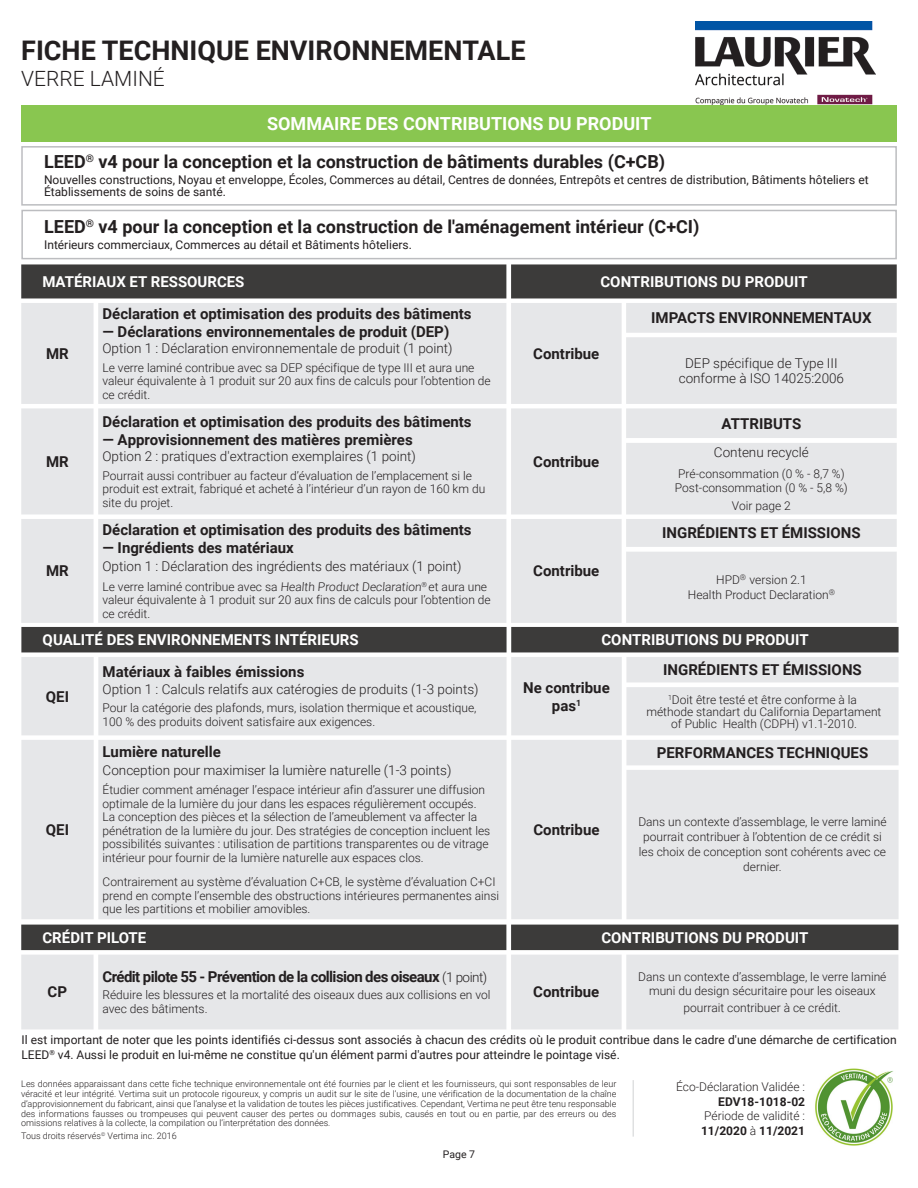
<style>
.page{position:relative;width:918px;height:1188px;background:#fff}
.page>*{position:absolute;margin:0;border:0;box-sizing:border-box;transform-origin:0 0}
.t1{font:700 27px "Roboto";color:#231f20}
.t2{font:300 21px "Roboto";color:#231f20}
.t3{font:700 18px/38px "Roboto";color:#231f20}
.t4{font:700 15px/18px "Roboto";color:#231f20;text-align:center}
.t5{font:700 15px "Roboto";color:#fff}
.t6{font:700 15px "Roboto";letter-spacing:-.04em;color:#231f20}
.t7{font:300 13.5px/15px "Roboto";color:#231f20;text-align:center}
.t8{font:300 12px/13.5px "Roboto";color:#231f20}
.t9{font:12px/12px "Roboto";color:#231f20}
.t10{font:700 12px "Roboto";color:#231f20}
.t11{font:10.5px "Roboto";color:#231f20}
.t12{font:300 9px/9.8px "Roboto";color:#231f20;text-align:justify}
.s1{color:#fff}
.s2{font-weight:300;font-size:13.5px}
.s3{font-size:13.5px}
.s4{font-weight:700}
</style>
<div class="page">
<hr style="left:633px;top:1080px;width:1px;height:57px;background:#d1d2d4">
<img style="left:815px;top:1068px;width:78px;height:78px">
<img style="left:695px;top:21px;width:181px;height:84px">
<div style="left:21px;top:106px;width:876px;height:36px;background:#89c650"></div>
<div style="left:21px;top:146px;width:876px;height:60px;border:2px solid #bcbdc0"></div>
<div style="left:21px;top:210px;width:876px;height:49px;border:2px solid #bcbdc0"></div>
<div style="left:21px;top:627px;width:878px;height:25px;background:#3c3b3a"></div>
<div style="left:21px;top:657px;width:878px;height:262px;background:#e6e7e9"></div>
<div style="left:21px;top:925px;width:877px;height:25px;background:#3c3b3a"></div>
<div style="left:21px;top:955px;width:877px;height:74px;background:#e6e7e9"></div>
<div style="left:21px;top:264px;width:876px;height:34px;background:#3c3b3a"></div>
<div style="left:21px;top:303px;width:876px;height:320px;background:#e6e7e9"></div>
<svg style="left:626px;top:438px;width:271px;height:113px;background:#e8e9eb"></svg>
<h1 class="t1" style="left:21px;top:31px;width:506px">FICHE TECHNIQUE ENVIRONNEMENTALE</h1>
<h2 class="t2" style="left:21px;top:64px;width:145px">VERRE LAMINÉ</h2>
<h3 class="t3" style="left:44px;top:104px;width:623px;text-indent:223px"><span class="s1">SOMMAIRE DES CONTRIBUTIONS DU PRODUIT<br></span>LEED<sup>®</sup> v4 pour la conception et la construction de bâtiments durables (C+CB)</h3>
<p class="t9" style="left:44px;top:174px;width:826px">Nouvelles constructions, Noyau et enveloppe, Écoles, Commerces au détail, Centres de données, Entrepôts et centres de distribution, Bâtiments hôteliers et<br>Établissements de soins de santé.</p>
<h3 class="t3" style="left:44px;top:207px;width:657px">LEED<sup>®</sup> v4 pour la conception et la construction de l'aménagement intérieur (C+CI)</h3>
<p class="t9" style="left:44px;top:238px;width:369px">Intérieurs commerciaux, Commerces au détail et Bâtiments hôteliers.</p>
<p class="t5" style="left:43px;top:271px;width:204px">MATÉRIAUX ET RESSOURCES</p>
<p class="t5" style="left:601px;top:271px;width:209px">CONTRIBUTIONS DU PRODUIT</p>
<p class="t4" style="left:46px;top:344px;width:24px">MR</p>
<p class="t4" style="left:102px;top:304px;width:371px">Déclaration et optimisation des produits des bâtiments</p>
<p class="t4" style="left:102px;top:322px;width:348px">— Déclarations environnementales de produit (DEP)</p>
<p class="t7" style="left:102px;top:340px;width:352px">Option 1 : Déclaration environnementale de produit (1 point)</p>
<p class="t8" style="left:102px;top:360px;width:390px">Le verre laminé contribue avec sa DEP spécifique de type III et aura une valeur équivalente à 1 produit sur 20 aux fins de calculs pour l’obtention de ce crédit.</p>
<p class="t4" style="left:533px;top:344px;width:68px">Contribue</p>
<p class="t4" style="left:651px;top:308px;width:222px">IMPACTS ENVIRONNEMENTAUX</p>
<p class="t7" style="left:679px;top:355px;width:167px">DEP spécifique de Type III conforme à ISO 14025:2006</p>
<p class="t4" style="left:46px;top:452px;width:24px">MR</p>
<p class="t4" style="left:102px;top:412px;width:371px">Déclaration et optimisation des produits des bâtiments</p>
<p class="t4" style="left:102px;top:430px;width:312px">— Approvisionnement des matières premières</p>
<p class="t7" style="left:102px;top:448px;width:315px">Option 2 : pratiques d'extraction exemplaires (1 point)</p>
<p class="t8" style="left:102px;top:468px;width:384px">Pourrait aussi contribuer au facteur d’évaluation de l’emplacement si le produit est extrait, fabriqué et acheté à l’intérieur d’un rayon de 160 km du site du projet.</p>
<p class="t4" style="left:533px;top:452px;width:68px">Contribue</p>
<p class="t4" style="left:722px;top:414px;width:81px">ATTRIBUTS</p>
<p class="t7" style="left:714px;top:444px;width:96px">Contenu recyclé</p>
<p class="t8" style="left:675px;top:466px;width:174px;line-height:14.2px">Pré-consommation (0 % - 8,7 %)<br>Post-consommation (0 % - 5,8 %)</p>
<p class="t8" style="left:732px;top:498px;width:60px">Voir page 2</p>
<p class="t4" style="left:46px;top:561px;width:24px">MR</p>
<p class="t4" style="left:102px;top:520px;width:371px">Déclaration et optimisation des produits des bâtiments</p>
<p class="t4" style="left:102px;top:538px;width:193px">— Ingrédients des matériaux</p>
<p class="t7" style="left:102px;top:558px;width:361px">Option 1 : Déclaration des ingrédients des matériaux (1 point)</p>
<p class="t8" style="left:102px;top:579px;width:390px">Le verre laminé contribue avec sa Health Product Declaration<sup>®</sup> et aura une valeur équivalente à 1 produit sur 20 aux fins de calculs pour l’obtention de ce crédit.</p>
<p class="t4" style="left:533px;top:561px;width:68px">Contribue</p>
<p class="t4" style="left:662px;top:523px;width:200px">INGRÉDIENTS ET ÉMISSIONS</p>
<p class="t8" style="left:688px;top:572px;width:149px;line-height:15px;text-align:center">HPD<sup>®</sup> version 2.1<br>Health Product Declaration<sup>®</sup></p>
<p class="t5" style="left:43px;top:629px;width:318px">QUALITÉ DES ENVIRONNEMENTS INTÉRIEURS</p>
<p class="t5" style="left:602px;top:629px;width:209px">CONTRIBUTIONS DU PRODUIT</p>
<p class="t4" style="left:46px;top:687px;width:25px">QEI</p>
<p class="t4" style="left:46px;top:820px;width:25px">QEI</p>
<p class="t4" style="left:103px;top:663px;width:203px">Matériaux à faibles émissions</p>
<p class="t7" style="left:103px;top:681px;width:377px">Option 1 : Calculs relatifs aux catérogies de produits (1-3 points)</p>
<p class="t8" style="left:103px;top:701px;width:375px">Pour la catégorie des plafonds, murs, isolation thermique et acoustique,<br>100 % des produits doivent satisfaire aux exigences.</p>
<p class="t4" style="left:103px;top:742px;width:120px">Lumière naturelle</p>
<p class="t7" style="left:103px;top:762px;width:350px">Conception pour maximiser la lumière naturelle (1-3 points)</p>
<p class="t8" style="left:103px;top:783px;width:389px">Étudier comment aménager l’espace intérieur afin d’assurer une diffusion optimale de la lumière du jour dans les espaces régulièrement occupés.<br>La conception des pièces et la sélection de l’ameublement va affecter la pénétration de la lumière du jour. Des stratégies de conception incluent les possibilités suivantes : utilisation de partitions transparentes ou de vitrage intérieur pour fournir de la lumière naturelle aux espaces clos.</p>
<p class="t8" style="left:103px;top:875px;width:398px">Contrairement au système d’évaluation C+CB, le système d’évaluation C+CI prend en compte l’ensemble des obstructions intérieures permanentes ainsi que les partitions et mobilier amovibles.</p>
<p class="t4" style="left:523px;top:678px;width:88px">Ne contribue pas<sup>1</sup></p>
<p class="t4" style="left:533px;top:820px;width:68px">Contribue</p>
<p class="t4" style="left:663px;top:660px;width:200px">INGRÉDIENTS ET ÉMISSIONS</p>
<p class="t8" style="left:646px;top:693px;width:237px;line-height:12px;text-align:center"><sup>1</sup>Doit être testé et être conforme à la méthode standart du California Departament of Public Health (CDPH) v1.1-2010.</p>
<p class="t4" style="left:657px;top:743px;width:213px">PERFORMANCES TECHNIQUES</p>
<p class="t8" style="left:638px;top:814px;width:250px;line-height:15px;text-align:center">Dans un contexte d’assemblage, le verre laminé pourrait contribuer à l’obtention de ce crédit si les choix de conception sont cohérents avec ce dernier.</p>
<p class="t5" style="left:43px;top:927px;width:105px">CRÉDIT PILOTE</p>
<p class="t5" style="left:601px;top:927px;width:209px">CONTRIBUTIONS DU PRODUIT</p>
<p class="t6" style="left:102px;top:966px;width:386px">Crédit pilote 55 - Prévention de la collision des oiseaux <span class="s2">(1 point)</span></p>
<p class="t8" style="left:102px;top:988px;width:390px">Réduire les blessures et la mortalité des oiseaux dues aux collisions en vol avec des bâtiments.</p>
<p class="t4" style="left:533px;top:982px;width:68px">Contribue</p>
<p class="t8" style="left:638px;top:969px;width:250px;line-height:14.4px;text-align:center">Dans un contexte d’assemblage, le verre laminé muni du design sécuritaire pour les oiseaux</p>
<p class="t8" style="left:684px;top:1000px;width:159px">pourrait contribuer à ce crédit<span class="s3">.</span></p>
<p class="t9" style="left:21px;top:1032px;width:877px;line-height:15px">Il est important de noter que les points identifiés ci-dessus sont associés à chacun des crédits où le produit contribue dans le cadre d'une démarche de certification<br>LEED<sup>®</sup> v4. Aussi le produit en lui-même ne constitue qu'un élément parmi d'autres pour atteindre le pointage visé.</p>
<p class="t4" style="left:48px;top:982px;width:21px">CP</p>
<p class="t12" style="left:21px;top:1079px;width:597px">Les données apparaissant dans cette fiche technique environnementale ont été fournies par le client et les fournisseurs, qui sont responsables de leur véracité et leur intégrité. Vertima suit un protocole rigoureux, y compris un audit sur le site de l’usine, une vérification de la documentation de la chaîne d’approvisionnement du fabricant, ainsi que l’analyse et la validation de toutes les pièces justificatives. Cependant, Vertima ne peut être tenu responsable des informations fausses ou trompeuses qui peuvent causer des pertes ou dommages subis, causés en tout ou en partie, par des erreurs ou des omissions relatives à la collecte, la compilation ou l’interprétation des données.</p>
<p class="t12" style="left:21px;top:1131px;width:157px">Tous droits réservés<sup>©</sup> Vertima inc. 2016</p>
<p class="t11" style="left:443px;top:1147px;width:34px">Page 7</p>
<p class="t8" style="left:676px;top:1080px;width:130px">Éco-Déclaration Validée :</p>
<p class="t10" style="left:718px;top:1093px;width:88px">EDV18-1018-02</p>
<p class="t8" style="left:701px;top:1108px;width:106px;line-height:14.4px">Période de validité :<br><span class="s4">11/2020</span> à <span class="s4">11/2021</span></p>
</div>
